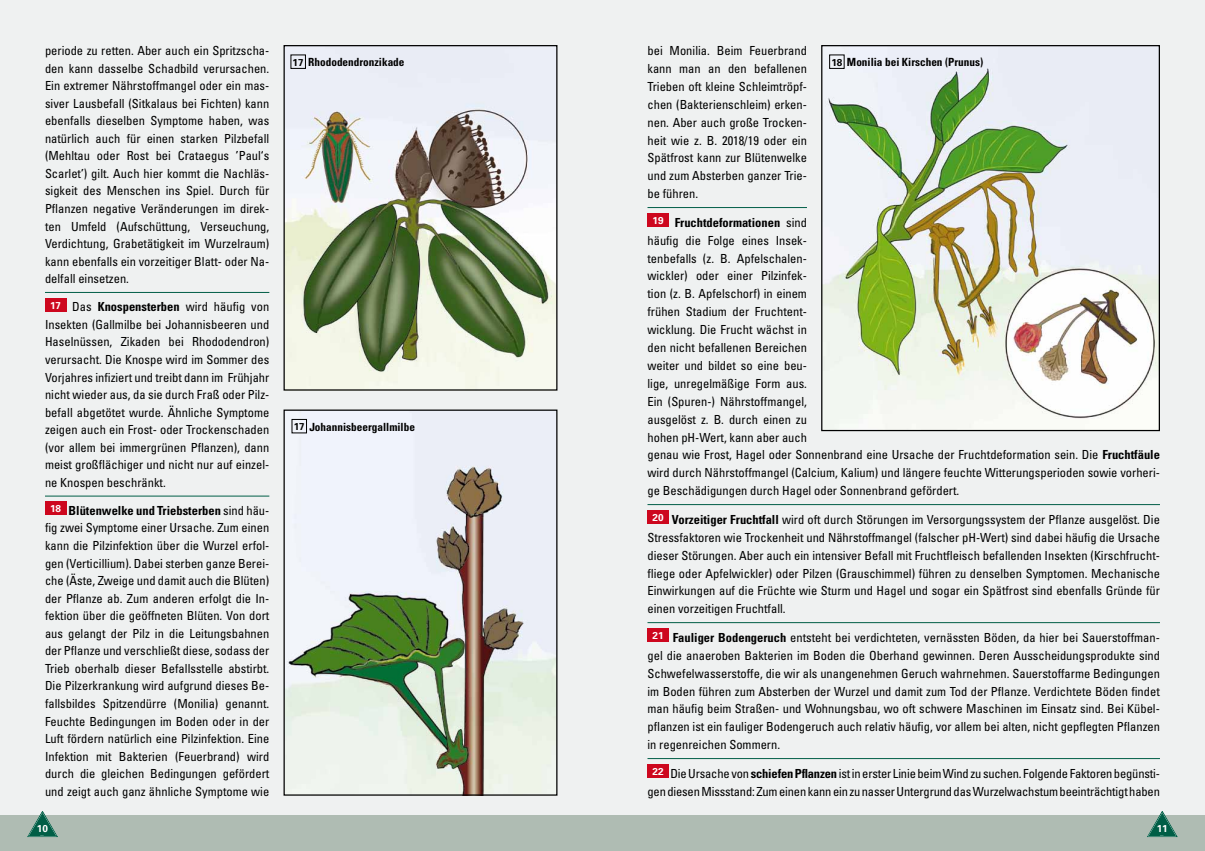
<style>
.page{position:relative;width:1205px;height:851px;background:#fff}
.page>*{position:absolute;margin:0;border:0;box-sizing:border-box;transform-origin:0 0}
.t1{font:condensed 12.5px/17.5px "Univers";color:#000;text-align:justify}
.t2{font:700 condensed 11.25px "Univers";color:#000}
.t3{font:700 10px "Univers";color:#fff}
.s1{font-weight:700}
.s2{font-stretch:normal;font-size:10px}
</style>
<div class="page">
<div style="left:0;top:0;width:602px;height:850px;background:#eff1f1"></div>
<div style="left:602px;top:0;width:603px;height:850px;background:#eff1f1"></div>
<div style="left:0;top:815px;width:1205px;height:35px;background:#afbcb3"></div>
<svg style="left:1147px;top:811px;width:31px;height:26px"></svg>
<svg style="left:27px;top:811px;width:31px;height:26px"></svg>
<hr style="left:45px;top:292px;width:224px;height:1px;background:#005e46">
<hr style="left:45px;top:495px;width:224px;height:1px;background:#005e46">
<div style="left:45px;top:298px;width:21px;height:13px;background:#cd071e"></div>
<div style="left:45px;top:501px;width:21px;height:14px;background:#cd071e"></div>
<hr style="left:647px;top:207px;width:160px;height:1px;background:#005e46">
<hr style="left:647px;top:504px;width:513px;height:1px;background:#005e46">
<hr style="left:647px;top:622px;width:513px;height:1px;background:#005e46">
<hr style="left:647px;top:758px;width:513px;height:1px;background:#005e46">
<div style="left:647px;top:213px;width:22px;height:14px;background:#cd071e"></div>
<div style="left:647px;top:510px;width:22px;height:13px;background:#cd071e"></div>
<div style="left:647px;top:628px;width:22px;height:13px;background:#cd071e"></div>
<div style="left:647px;top:764px;width:22px;height:13px;background:#cd071e"></div>
<img style="left:285px;top:54px;width:270px;height:318px">
<div style="left:283px;top:45px;width:274px;height:345px;border:1px solid #000"></div>
<div style="left:291px;top:55px;width:15px;height:14px;border:1px solid #000"></div>
<img style="left:285px;top:411px;width:270px;height:382px">
<div style="left:283px;top:409px;width:274px;height:386px;border:1px solid #000"></div>
<div style="left:292px;top:419px;width:15px;height:14px;border:1px solid #000"></div>
<img style="left:823px;top:54px;width:335px;height:375px">
<div style="left:821px;top:45px;width:339px;height:386px;border:1px solid #000"></div>
<div style="left:829px;top:55px;width:15px;height:14px;border:1px solid #000"></div>
<p class="t1" style="left:45px;top:42px;width:226px">periode zu retten. Aber auch ein Spritzscha&shy;den kann dasselbe Schadbild verursachen.<br>Ein extremer Nährstoffmangel oder ein mas&shy;siver Lausbefall (Sitkalaus bei Fichten) kann ebenfalls dieselben Symptome haben, was natürlich auch für einen starken Pilzbefall (Mehltau oder Rost bei Crataegus ’Paul‘s Scarlet’) gilt. Auch hier kommt die Nachläs&shy;sigkeit des Menschen ins Spiel. Durch für Pflanzen negative Veränderungen im direk&shy;ten Umfeld (Aufschüttung, Verseuchung, Verdichtung, Grabetätigkeit im Wurzelraum) kann ebenfalls ein vorzeitiger Blatt- oder Na&shy;delfall einsetzen.</p>
<p class="t1" style="left:45px;top:298px;width:226px;text-indent:5px"><sup>17</sup> Das <span class="s1">Knospensterben</span> wird häufig von Insekten (Gallmilbe bei Johannisbeeren und Haselnüssen, Zikaden bei Rhododendron) verursacht. Die Knospe wird im Sommer des Vorjahres infiziert und treibt dann im Frühjahr nicht wieder aus, da sie durch Fraß oder Pilz&shy;befall abgetötet wurde. Ähnliche Symptome zeigen auch ein Frost- oder Trockenschaden (vor allem bei immergrünen Pflanzen), dann meist großflächiger und nicht nur auf einzel&shy;ne Knospen beschränkt.</p>
<p class="t1" style="left:45px;top:501px;width:226px;text-align:center"><sup>18</sup> <span class="s1">Blütenwelke und Triebsterben</span> sind häu&shy;fig zwei Symptome einer Ursache. Zum einen kann die Pilzinfektion über die Wurzel erfol&shy;gen (Verticillium). Dabei sterben ganze Berei&shy;che (Äste, Zweige und damit auch die Blüten) der Pflanze ab. Zum anderen erfolgt die In&shy;fektion über die geöffneten Blüten. Von dort aus gelangt der Pilz in die Leitungsbahnen der Pflanze und verschließt diese, sodass der Trieb oberhalb dieser Befallsstelle abstirbt.<br>Die Pilzerkrankung wird aufgrund dieses Be&shy;fallsbildes Spitzendürre (Monilia) genannt.<br>Feuchte Bedingungen im Boden oder in der Luft fördern natürlich eine Pilzinfektion. Eine Infektion mit Bakterien (Feuerbrand) wird durch die gleichen Bedingungen gefördert und zeigt auch ganz ähnliche Symptome wie</p>
<p class="t2" style="left:293px;top:55px;width:113px"><span class="s2">17</span> Rhododendronzikade</p>
<p class="t2" style="left:294px;top:420px;width:123px"><span class="s2">17</span> Johannisbeergallmilbe</p>
<p class="t1" style="left:647px;top:41px;width:161px;line-height:17.9px">bei Monilia. Beim Feuerbrand kann man an den befallenen Trieben oft kleine Schleimtröpf&shy;chen (Bakterienschleim) erken&shy;nen. Aber auch große Trocken&shy;heit wie z. B. 2018/19 oder ein Spätfrost kann zur Blütenwelke und zum Absterben ganzer Trie&shy;be führen.</p>
<p class="t1" style="left:647px;top:213px;width:514px;line-height:17.9px;text-align:left;text-indent:5px"><sup>19</sup> <span class="s1">Fruchtdeformationen</span> sind<br>häufig die Folge eines Insek-<br>tenbefalls (z. B. Apfelschalen-<br>wickler) oder einer Pilzinfek-<br>tion (z. B. Apfelschorf) in einem<br>frühen Stadium der Fruchtent-<br>wicklung. Die Frucht wächst in<br>den nicht befallenen Bereichen<br>weiter und bildet so eine beu-<br>lige, unregelmäßige Form aus.<br>Ein (Spuren-) Nährstoffmangel,<br>ausgelöst z. B. durch einen zu<br>hohen pH-Wert, kann aber auch<br>genau wie Frost, Hagel oder Sonnenbrand eine Ursache der Fruchtdeformation sein. Die <span class="s1">Fruchtfäule </span>wird durch Nährstoffmangel (Calcium, Kalium) und längere feuchte Witterungsperioden sowie vorheri&shy;ge Beschädigungen durch Hagel oder Sonnenbrand gefördert.</p>
<p class="t1" style="left:647px;top:510px;width:514px;line-height:17.9px;text-indent:5px"><sup>20</sup> <span class="s1">Vorzeitiger Fruchtfall</span> wird oft durch Störungen im Versorgungssystem der Pflanze ausgelöst. Die Stressfaktoren wie Trockenheit und Nährstoffmangel (falscher pH-Wert) sind dabei häufig die Ursache dieser Störungen. Aber auch ein intensiver Befall mit Fruchtfleisch befallenden Insekten (Kirschfrucht&shy;fliege oder Apfelwickler) oder Pilzen (Grauschimmel) führen zu denselben Symptomen. Mechanische Einwirkungen auf die Früchte wie Sturm und Hagel und sogar ein Spätfrost sind ebenfalls Gründe für einen vorzeitigen Fruchtfall.</p>
<p class="t1" style="left:647px;top:628px;width:514px;line-height:17.9px;text-indent:5px"><sup>21</sup> <span class="s1">Fauliger Bodengeruch</span> entsteht bei verdichteten, vernässten Böden, da hier bei Sauerstoffman&shy;gel die anaeroben Bakterien im Boden die Oberhand gewinnen. Deren Ausscheidungsprodukte sind Schwefelwasserstoffe, die wir als unangenehmen Geruch wahrnehmen. Sauerstoffarme Bedingungen im Boden führen zum Absterben der Wurzel und damit zum Tod der Pflanze. Verdichtete Böden findet man häufig beim Straßen- und Wohnungsbau, wo oft schwere Maschinen im Einsatz sind. Bei Kübel&shy;pflanzen ist ein fauliger Bodengeruch auch relativ häufig, vor allem bei alten, nicht gepflegten Pflanzen in regenreichen Sommern.</p>
<p class="t1" style="left:647px;top:764px;width:514px;line-height:17.9px;text-align:center"><sup>22</sup> Die Ursache von <span class="s1">schiefen Pflanzen</span> ist in erster Linie beim Wind zu suchen. Folgende Faktoren begünsti&shy;gen diesen Missstand: Zum einen kann ein zu nasser Untergrund das Wurzelwachstum beeinträchtigt haben</p>
<p class="t2" style="left:831px;top:55px;width:153px"><span class="s2">18</span> Monilia bei Kirschen (Prunus)</p>
<p class="t3" style="left:37px;top:822px;width:13px">10</p>
<p class="t3" style="left:1156px;top:822px;width:13px">11</p>
</div>
